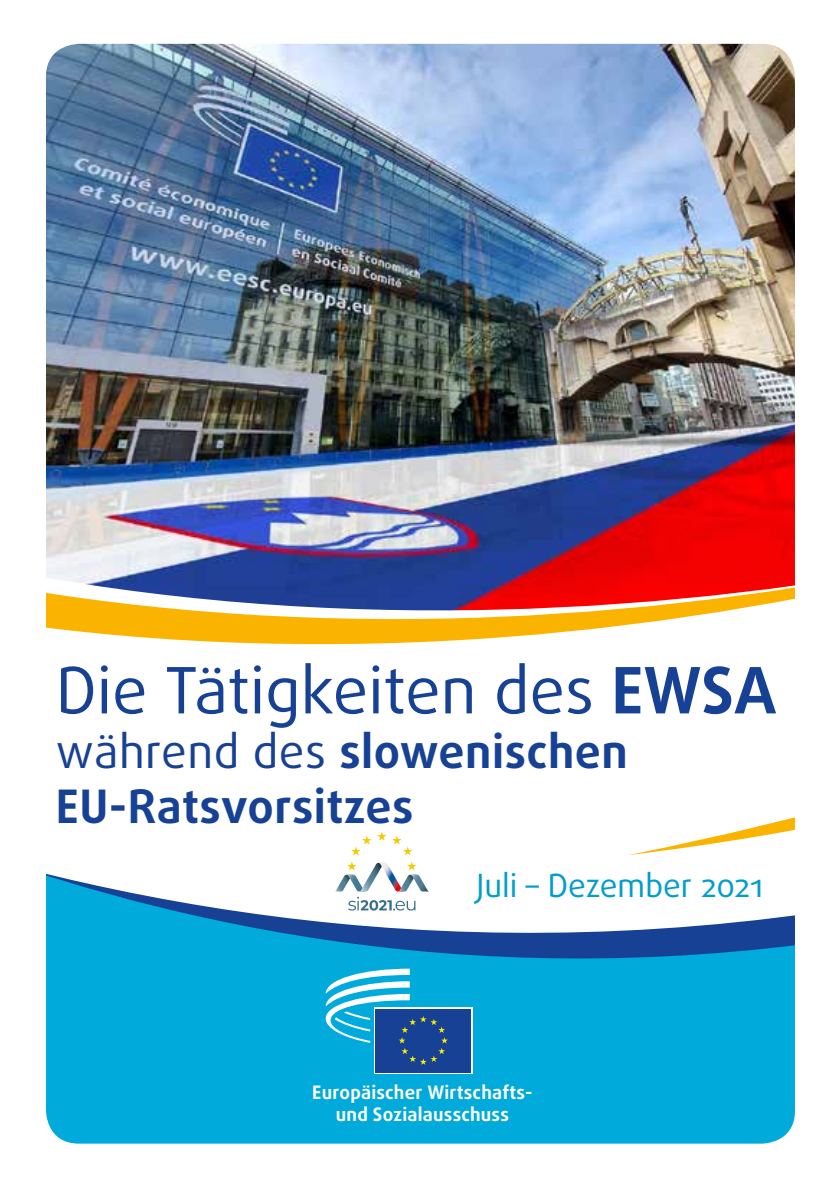
<style>
.page{position:relative;width:840px;height:1191px;background:#fff}
.page>*{position:absolute;margin:0;border:0;box-sizing:border-box;transform-origin:0 0}
.t1{font:64px "Daxline Pro";color:#164194}
.t2{font:700 46.2px/54.6px "Daxline Pro";letter-spacing:.01em;color:#164194}
.Adresse{font:32px "Daxline Pro";color:#009eca}
.t3{font:700 18.6px/22.4px "Daxline Pro";letter-spacing:.01em;color:#fff;text-align:center}
.s1{font-weight:700}
.s2{font-weight:400}
</style>
<div class="page">
<img style="left:46px;top:43px;width:749px;height:1101px">
<p class="t1" style="left:56px;top:648px;width:721px">Die Tätigkeiten des <span class="s1">EWSA</span></p>
<p class="t2" style="left:56px;top:724px;width:573px"><span class="s2">während des</span> slowenischen<br>EU-Ratsvorsitzes</p>
<p class="Adresse" style="left:476px;top:864px;width:288px">Juli – Dezember 2021</p>
<p class="t3" style="left:312px;top:1081px;width:222px">Europäischer Wirtschafts&shy;und Sozialausschuss</p>
</div>
